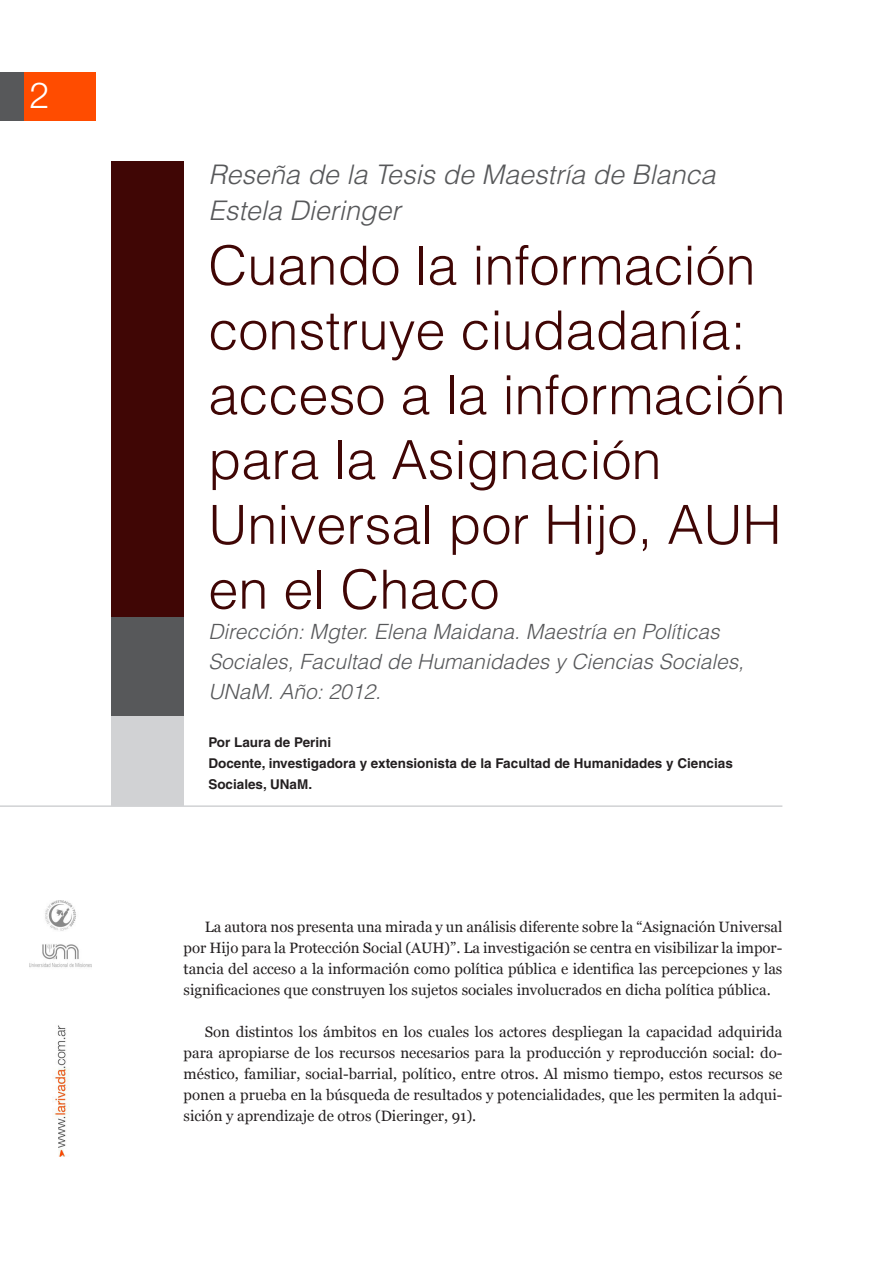
<style>
.page{position:relative;width:893px;height:1263px;background:#fff}
.page>*{position:absolute;margin:0;border:0;box-sizing:border-box;transform-origin:0 0}
.titulo_rojo_articulo{font:300 54px/64.8px "Helvetica";color:#400605}
.t1{font:300 36px "Helvetica Neue";color:#fff}
.titulo_rojo_articulo-2{font:italic 300 27px/36px "Helvetica";color:#57585a}
.titulo_rojo_articulo-3{font:italic 300 21px/30px "Helvetica";color:#57585a}
.cuerpo_rivada{font:15px/21px "Georgia";color:#231f20;text-align:justify}
.TITULO_PRINCIPAL{font:700 13.5px/21px "Helvetica";color:#231f20}
</style>
<div class="page">
<div style="left:24px;top:73px;width:72px;height:48px;background:#ff4c00"></div>
<div style="left:0;top:73px;width:24px;height:48px;background:#57585a"></div>
<img style="left:29px;top:901px;width:63px;height:256px">
<div style="left:111px;top:162px;width:73px;height:455px;background:#400605"></div>
<div style="left:111px;top:617px;width:73px;height:101px;background:#57585a"></div>
<div style="left:111px;top:716px;width:73px;height:90px;background:#d1d2d4"></div>
<hr style="left:0;top:805px;width:782px;height:2px;background:#d1d2d4">
<p class="t1" style="left:29px;top:73px;width:22px">2</p>
<p class="titulo_rojo_articulo-2" style="left:208px;top:156px;width:509px">Reseña de la Tesis de Maestría de Blanca<br>Estela Dieringer</p>
<p class="titulo_rojo_articulo" style="left:208px;top:232px;width:579px">Cuando la información construye ciudadanía: acceso a la información para la Asignación<br>Universal por Hijo, AUH en el Chaco</p>
<p class="titulo_rojo_articulo-3" style="left:208px;top:616px;width:537px">Dirección: Mgter. Elena Maidana. Maestría en Políticas<br>Sociales, Facultad de Humanidades y Ciencias Sociales,<br>UNaM. Año: 2012.</p>
<p class="TITULO_PRINCIPAL" style="left:208px;top:731px;width:124px">Por Laura de Perini</p>
<p class="TITULO_PRINCIPAL" style="left:208px;top:752px;width:526px">Docente, investigadora y extensionista de la Facultad de Humanidades y Ciencias<br>Sociales, UNaM.</p>
<p class="cuerpo_rivada" style="left:184px;top:917px;width:600px;text-indent:21px">La autora nos presenta una mirada y un análisis diferente sobre la “Asignación Universal por Hijo para la Protección Social (AUH)”. La investigación se centra en visibilizar la impor&shy;tancia del acceso a la información como política pública e identifica las percepciones y las significaciones que construyen los sujetos sociales involucrados en dicha política pública.</p>
<p class="cuerpo_rivada" style="left:184px;top:1022px;width:600px;text-indent:21px">Son distintos los ámbitos en los cuales los actores despliegan la capacidad adquirida para apropiarse de los recursos necesarios para la producción y reproducción social: do&shy;méstico, familiar, social-barrial, político, entre otros. Al mismo tiempo, estos recursos se ponen a prueba en la búsqueda de resultados y potencialidades, que les permiten la adqui&shy;sición y aprendizaje de otros (Dieringer, 91).</p>
</div>
